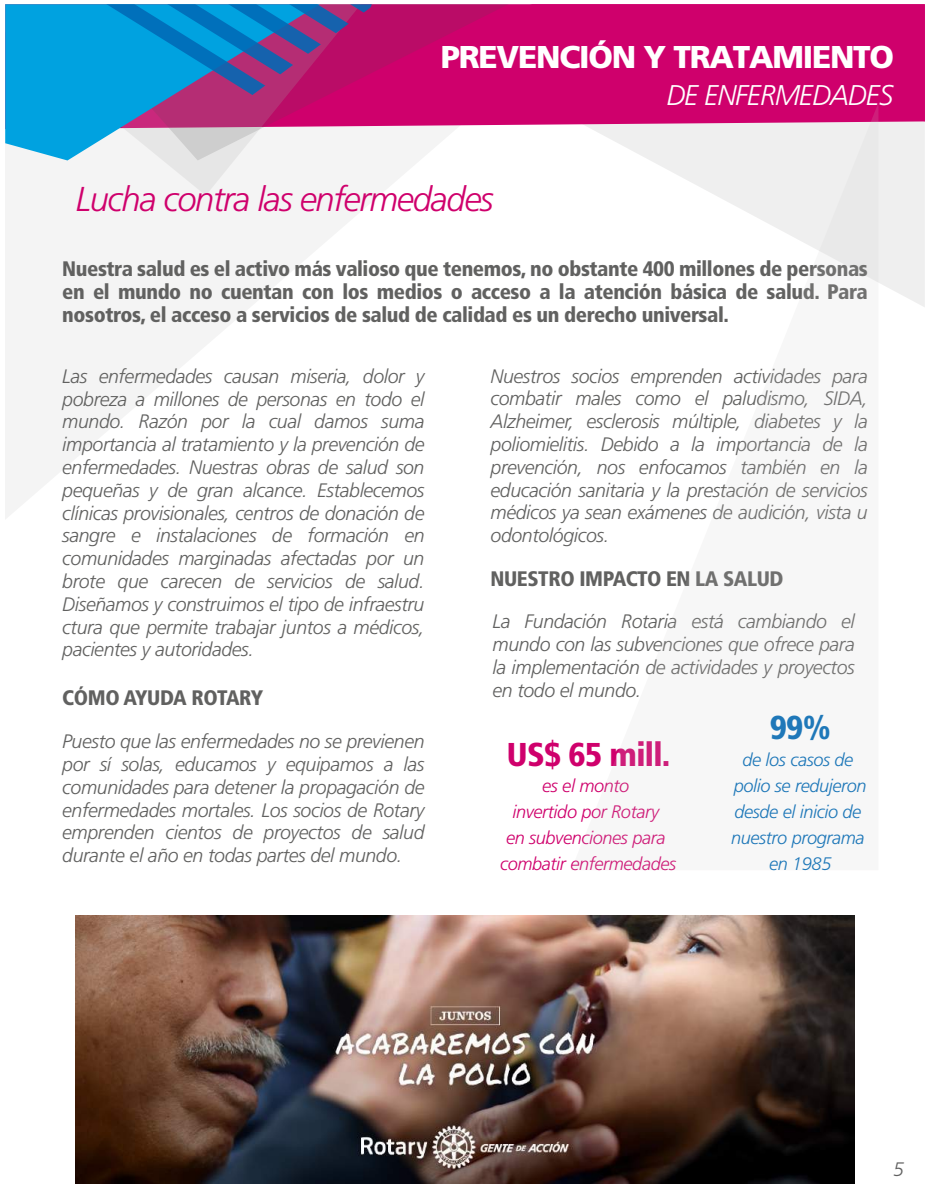
<style>
.page{position:relative;width:927px;height:1197px;background:#fff}
.page>*{position:absolute;margin:0;border:0;box-sizing:border-box;transform-origin:0 0}
.t1{font:italic 300 34.5px "Frutiger LT Std";letter-spacing:-.04em;color:#cf006c}
.t2{font:900 condensed 33px "Frutiger LT Std";letter-spacing:-.02em;color:#cf006c}
.t3{font:900 condensed 33px "Frutiger LT Std";color:#016ab6}
.t4{font:900 31.5px "Frutiger LT Std";letter-spacing:-.04em;color:#fff}
.t5{font:italic 300 28.5px "Frutiger LT Std";letter-spacing:-.04em;color:#fff}
.t6{font:900 condensed 21px/22.8px "Frutiger LT Std";letter-spacing:-.02em;color:#616160;text-align:justify}
.t7{font:italic 300 19.5px/22.8px "Frutiger LT Std";letter-spacing:-.02em;color:#616160;text-align:justify}
.t8{font:italic 300 19.5px "Frutiger LT Std";color:#606060}
.t9{font:italic 300 18.15px/26.1px "Frutiger LT Std";letter-spacing:-.02em;color:#cf006c;text-align:center}
.t10{font:italic 300 18.15px/26.1px "Frutiger LT Std";letter-spacing:-.02em;color:#016ab6;text-align:center}
</style>
<div class="page">
<svg style="left:878px;top:129px;width:46px;height:178px;fill:#efefef"></svg>
<svg style="left:5px;top:195px;width:374px;height:324px;fill:#f4f4f4"></svg>
<svg style="left:5px;top:160px;width:414px;height:35px;fill:#f4f4f4"></svg>
<div style="left:767px;top:4px;width:157px;height:117px;background:#cf006c"></div>
<svg style="left:319px;top:4px;width:448px;height:156px;fill:#cf006c"></svg>
<svg style="left:5px;top:139px;width:314px;height:21px;fill:#f4f4f4"></svg>
<svg style="left:5px;top:4px;width:368px;height:135px;background:#4c73b6"></svg>
<img style="left:75px;top:915px;width:779px;height:268px">
<svg style="left:571px;top:103px;width:307px;height:179px"></svg>
<h3 class="t4" style="left:441px;top:38px;width:455px">PREVENCIÓN Y TRATAMIENTO</h3>
<h3 class="t5" style="left:666px;top:79px;width:228px">DE ENFERMEDADES</h3>
<h1 class="t1" style="left:76px;top:179px;width:419px">Lucha contra las enfermedades</h1>
<p class="t6" style="left:62px;top:257px;width:807px">Nuestra salud es el activo más valioso que tenemos, no obstante 400 millones de personas en el mundo no cuentan con los medios o acceso a la atención básica de salud. Para nosotros, el acceso a servicios de salud de calidad es un derecho universal.</p>
<p class="t7" style="left:62px;top:365px;width:364px">Las enfermedades causan miseria, dolor y pobreza a millones de personas en todo el mundo. Razón por la cual damos suma importancia al tratamiento y la prevención de enfermedades. Nuestras obras de salud son pequeñas y de gran alcance. Establecemos clínicas provisionales, centros de donación de sangre e instalaciones de formación en comunidades marginadas afectadas por un brote que carecen de servicios de salud.<br>Diseñamos y construimos el tipo de infraestru ctura que permite trabajar juntos a médicos, pacientes y autoridades.</p>
<p class="t6" style="left:62px;top:686px;width:203px">CÓMO AYUDA ROTARY</p>
<p class="t7" style="left:62px;top:730px;width:364px">Puesto que las enfermedades no se previenen por sí solas, educamos y equipamos a las comunidades para detener la propagación de enfermedades mortales. Los socios de Rotary emprenden cientos de proyectos de salud durante el año en todas partes del mundo.</p>
<p class="t7" style="left:490px;top:365px;width:379px">Nuestros socios emprenden actividades para combatir males como el paludismo, SIDA, Alzheimer, esclerosis múltiple, diabetes y la poliomielitis. Debido a la importancia de la prevención, nos enfocamos también en la educación sanitaria y la prestación de servicios médicos ya sean exámenes de audición, vista u odontológicos.</p>
<p class="t6" style="left:490px;top:567px;width:294px">NUESTRO IMPACTO EN LA SALUD</p>
<p class="t7" style="left:492px;top:610px;width:364px">La Fundación Rotaria está cambiando el mundo con las subvenciones que ofrece para la implementación de actividades y proyectos en todo el mundo.</p>
<h2 class="t2" style="left:507px;top:734px;width:165px">US$ 65 mill.</h2>
<p class="t9" style="left:500px;top:772px;width:178px">es el monto<br>invertido por Rotary<br>en subvenciones para combatir enfermedades</p>
<h2 class="t3" style="left:769px;top:708px;width:63px">99%</h2>
<p class="t10" style="left:731px;top:746px;width:137px">de los casos de polio se redujeron desde el inicio de nuestro programa en 1985</p>
<p class="t8" style="left:893px;top:1158px;width:12px">5</p>
</div>
